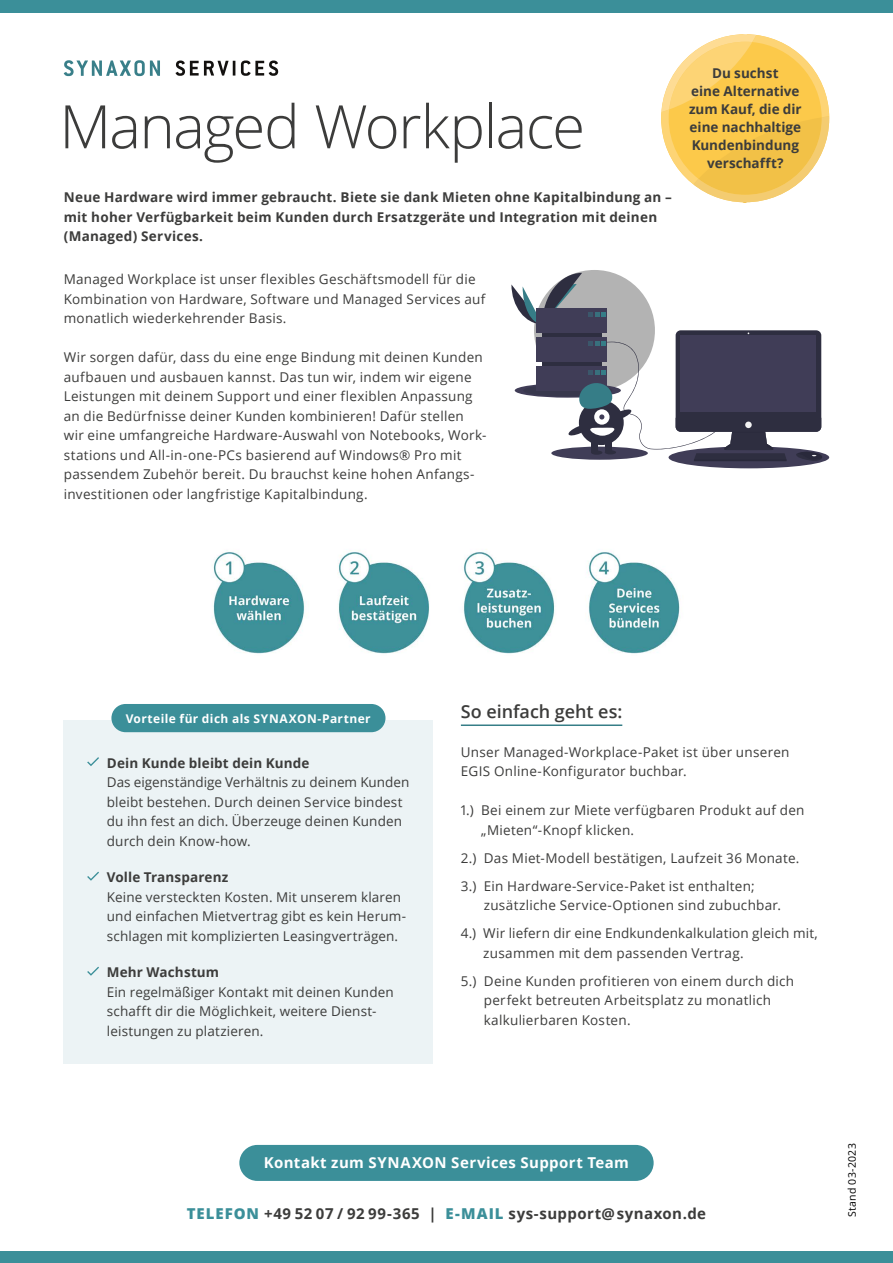
<style>
.page{position:relative;width:893px;height:1263px;background:#fff}
.page>*{position:absolute;margin:0;border:0;box-sizing:border-box;transform-origin:0 0}
.t1{font:300 60px "Open Sans";letter-spacing:-.025em;color:#3c3c3b}
.t2{font:600 18px "Open Sans";letter-spacing:-.005em;color:#3c3c3b}
.t3{font:700 15px "Open Sans";letter-spacing:.035em;color:#3c3c3b}
.t4{font:700 15px "Open Sans";letter-spacing:.025em;color:#fff}
.t5{font:13.5px/19.5px "Open Sans";letter-spacing:.02em;color:#3c3c3b}
.t6{font:700 13.5px/18px "Open Sans";letter-spacing:.015em;color:#3c3c3b}
.t7{font:700 12px "Open Sans";letter-spacing:.035em;color:#fff}
.t8{font:10.5px "Open Sans";letter-spacing:.03em;color:#000}
.s1{font-weight:800;color:#3b8f99}
</style>
<div class="page">
<div style="left:64px;top:720px;width:369px;height:344px;background:#ecf3f5"></div>
<div style="left:111px;top:704px;width:274px;height:28px;background:#3b8f99;border-radius:14px"></div>
<svg style="left:87px;top:757px;width:12px;height:9px"></svg>
<svg style="left:87px;top:872px;width:12px;height:9px"></svg>
<svg style="left:87px;top:967px;width:12px;height:9px"></svg>
<img style="left:212px;top:550px;width:468px;height:104px">
<div style="left:0;top:0;width:893px;height:12px;background:#3b8f99"></div>
<hr style="left:461px;top:724px;width:161px;height:2px;background:#367e87">
<svg style="left:661px;top:34px;width:169px;height:168px"></svg>
<div style="left:0;top:1251px;width:893px;height:12px;background:#3b8f99"></div>
<div style="left:239px;top:1145px;width:415px;height:36px;background:#3b8f99;border-radius:18px"></div>
<svg style="left:176px;top:61px;width:59px;height:15px"></svg>
<svg style="left:241px;top:61px;width:37px;height:15px"></svg>
<svg style="left:64px;top:60px;width:96px;height:16px"></svg>
<div style="left:534px;top:270px;width:121px;height:121px;background:#b3b3b3;border-radius:50%"></div>
<svg style="left:511px;top:273px;width:71px;height:54px"></svg>
<div style="left:515px;top:383px;width:106px;height:15px;background:#403d57;border-radius:50%"></div>
<div style="left:669px;top:446px;width:160px;height:22px;background:#403d57;border-radius:50%"></div>
<div style="left:676px;top:330px;width:145px;height:102px;background:linear-gradient(to right,#2f2f41,#2f2f41);border-radius:5px"></div>
<div style="left:680px;top:336px;width:136px;height:76px;background:#403d57"></div>
<div style="left:542px;top:315px;width:59px;height:69px;background:#2e2e40"></div>
<div style="left:536px;top:308px;width:71px;height:25px;background:#403d57"></div>
<div style="left:536px;top:337px;width:71px;height:25px;background:#403d57"></div>
<svg style="left:588px;top:312px;width:18px;height:5px"></svg>
<svg style="left:523px;top:341px;width:299px;height:121px"></svg>
<h1 class="t1" style="left:59px;top:85px;width:527px">Managed Workplace</h1>
<p class="t6" style="left:64px;top:187px;width:610px;line-height:19.5px">Neue Hardware wird immer gebraucht. Biete sie dank Mieten ohne Kapitalbindung an – mit hoher Verfügbarkeit beim Kunden durch Ersatzgeräte und Integration mit deinen (Managed) Services.</p>
<p class="t5" style="left:64px;top:269px;width:423px">Managed Workplace ist unser flexibles Geschäftsmodell für die<br>Kombination von Hardware, Software und Managed Services auf monatlich wiederkehrender Basis.</p>
<p class="t5" style="left:64px;top:347px;width:423px">Wir sorgen dafür, dass du eine enge Bindung mit deinen Kunden aufbauen und ausbauen kannst. Das tun wir, indem wir eigene Leistungen mit deinem Support und einer flexiblen Anpassung an die Bedürfnisse deiner Kunden kombinieren! Dafür stellen wir eine umfangreiche Hardware-Auswahl von Notebooks, Work&shy;stations und All-in-one-PCs basierend auf Windows® Pro mit passendem Zubehör bereit. Du brauchst keine hohen Anfangs&shy;investitionen oder langfristige Kapitalbindung.</p>
<p class="t6" style="left:689px;top:64px;width:114px;text-align:center">Du suchst<br>eine Alternative zum Kauf, die dir eine nachhaltige<br>Kundenbindung verschafft?</p>
<p class="t7" style="left:126px;top:710px;width:247px">Vorteile für dich als SYNAXON-Partner</p>
<p class="t6" style="left:107px;top:753px;width:204px">Dein Kunde bleibt dein Kunde</p>
<p class="t5" style="left:107px;top:772px;width:304px">Das eigenständige Verhältnis zu deinem Kunden bleibt bestehen. Durch deinen Service bindest du ihn fest an dich. Überzeuge deinen Kunden durch dein Know-how.</p>
<p class="t6" style="left:107px;top:868px;width:123px">Volle Transparenz</p>
<p class="t5" style="left:107px;top:887px;width:301px">Keine versteckten Kosten. Mit unserem klaren und einfachen Mietvertrag gibt es kein Herum&shy;schlagen mit komplizierten Leasingverträgen.</p>
<p class="t6" style="left:107px;top:963px;width:114px">Mehr Wachstum</p>
<p class="t5" style="left:107px;top:982px;width:288px">Ein regelmäßiger Kontakt mit deinen Kunden schafft dir die Möglichkeit, weitere Dienst&shy;leistungen zu platzieren.</p>
<h2 class="t2" style="left:461px;top:699px;width:163px">So einfach geht es:</h2>
<p class="t5" style="left:461px;top:742px;width:330px">Unser Managed-Workplace-Paket ist über unseren<br>EGIS Online-Konfigurator buchbar.</p>
<p class="t5" style="left:481px;top:800px;width:325px;text-indent:-20px">1.) Bei einem zur Miete verfügbaren Produkt auf den „Mieten“-Knopf klicken.</p>
<p class="t5" style="left:461px;top:843px;width:340px;line-height:28px">2.) Das Miet-Modell bestätigen, Laufzeit 36 Monate.<br>3.) Ein Hardware-Service-Paket ist enthalten;</p>
<p class="t5" style="left:461px;top:891px;width:359px;line-height:28px;text-indent:23px">zusätzliche Service-Optionen sind zubuchbar.<br>4.) Wir liefern dir eine Endkundenkalkulation gleich mit,</p>
<p class="t5" style="left:461px;top:938px;width:335px;line-height:28px;text-indent:22px">zusammen mit dem passenden Vertrag.<br>5.) Deine Kunden profitieren von einem durch dich</p>
<p class="t5" style="left:484px;top:990px;width:289px">perfekt betreuten Arbeitsplatz zu monatlich kalkulierbaren Kosten.</p>
<p class="t4" style="left:264px;top:1152px;width:367px">Kontakt zum SYNAXON Services Support Team</p>
<p class="t3" style="left:187px;top:1202px;width:521px"><span class="s1">TELEFON</span> +49 52 07 / 92 99-365 | <span class="s1">E-MAIL</span> sys-support@synaxon.de</p>
<p class="t8" style="left:845px;top:1217px;width:75px;rotate:-90deg">Stand 03-2023</p>
</div>
